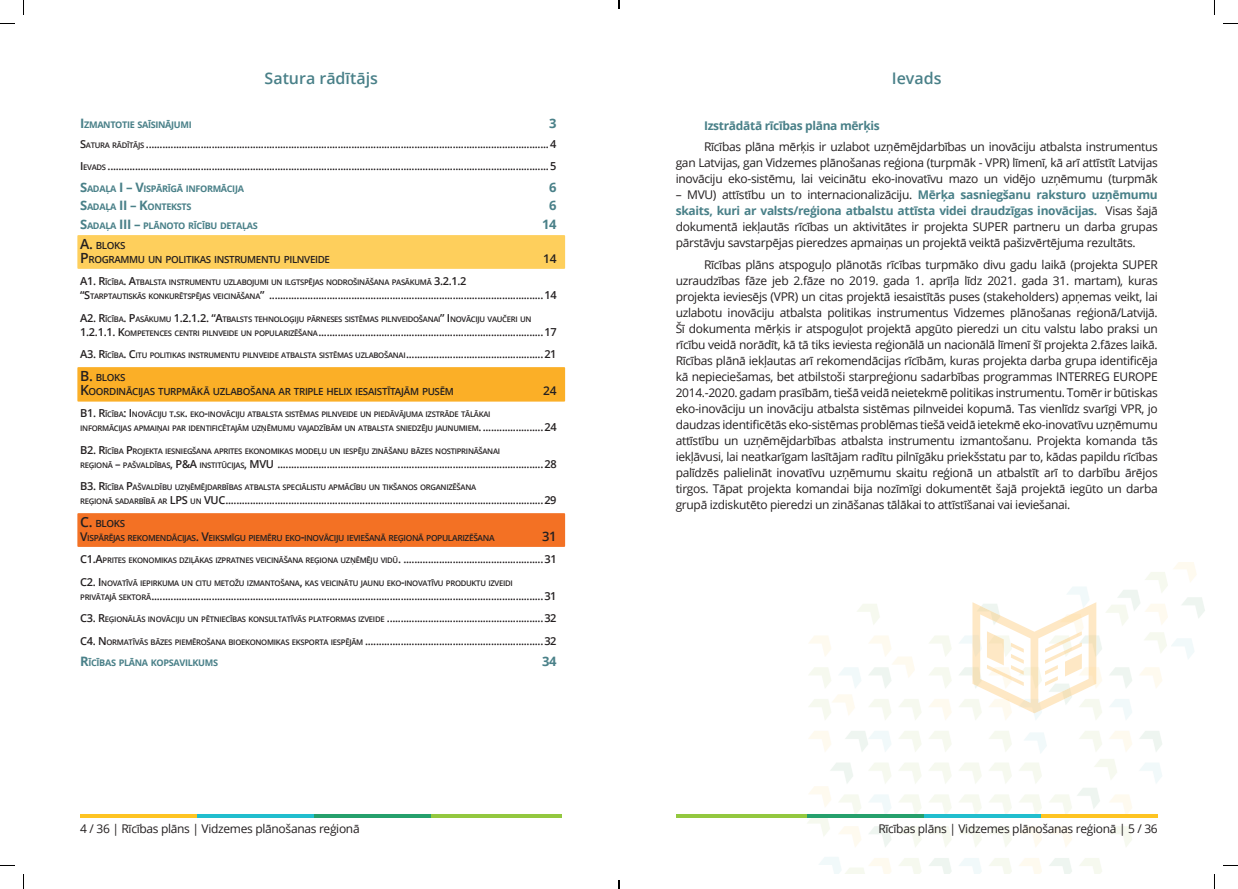
<style>
.page{position:relative;width:1238px;height:889px;background:#fff}
.page>*{position:absolute;margin:0;border:0;box-sizing:border-box;transform-origin:0 0}
.t1{font:600 16px "Open Sans";color:#498088}
.t2{font:700 13px "Open Sans";color:#498088}
.t3{font:600 13px "Open Sans";color:#231f20}
.t4{font:12px/16px "Open Sans";letter-spacing:-.025em;color:#231f20;text-align:justify}
.t5{font:700 12px "Open Sans";letter-spacing:-.025em;color:#498088}
.t6{font:600 12px "Open Sans";color:#231f20}
.t7{font:600 11px/22.5px "Open Sans";letter-spacing:-.025em;color:#231f20}
.t8{font:600 9.8px/14px "Open Sans";letter-spacing:-.035em;color:#231f20}
.t9{font:700 9.1px "Open Sans";letter-spacing:-.035em;color:#498088}
.t10{font:600 8.4px "Open Sans";letter-spacing:-.045em;color:#231f20}
.t11{font:600 7.7px/14px "Open Sans";letter-spacing:-.035em;color:#231f20}
.s1{font-size:13px}
.s2{font-size:7.7px}
.s3{font-size:14px}
.s4{font-size:11px}
.s5{font-size:12px}
.s6{font-weight:700;color:#498088}
</style>
<div class="page">
<img style="left:806px;top:562px;width:399px;height:312px">
<hr style="left:80px;top:814px;width:131px;height:3px;background:#fec422">
<hr style="left:197px;top:814px;width:131px;height:3px;background:#21bece">
<hr style="left:314px;top:814px;width:131px;height:3px;background:#25a06c">
<hr style="left:431px;top:814px;width:131px;height:3px;background:#93c83f">
<hr style="left:1027px;top:814px;width:130px;height:3px;background:#fec422">
<hr style="left:910px;top:814px;width:130px;height:3px;background:#21bece">
<hr style="left:793px;top:814px;width:130px;height:3px;background:#25a06c">
<hr style="left:675px;top:814px;width:131px;height:3px;background:#93c83f">
<div style="left:77px;top:235px;width:488px;height:34px;background:#fecf5c"></div>
<div style="left:77px;top:367px;width:488px;height:35px;background:#fbaf27"></div>
<div style="left:77px;top:513px;width:488px;height:34px;background:#f37124"></div>
<img style="left:972px;top:602px;width:124px;height:111px">
<svg style="left:0;top:23px;width:15px;height:1px"></svg>
<svg style="left:1223px;top:23px;width:15px;height:1px"></svg>
<svg style="left:0;top:865px;width:15px;height:1px"></svg>
<svg style="left:1223px;top:865px;width:15px;height:1px"></svg>
<svg style="left:23px;top:0;width:1px;height:15px"></svg>
<svg style="left:23px;top:874px;width:1px;height:15px"></svg>
<svg style="left:1214px;top:0;width:1px;height:15px"></svg>
<svg style="left:1214px;top:874px;width:1px;height:15px"></svg>
<svg style="left:618px;top:0;width:2px;height:9px"></svg>
<svg style="left:618px;top:880px;width:2px;height:9px"></svg>
<h1 class="t1" style="left:264px;top:67px;width:115px">Satura rādītājs</h1>
<p class="t9" style="left:80px;top:118px;width:113px"><span class="s1">I</span>ZMANTOTIE SAĪSINĀJUMI</p>
<p class="t2" style="left:549px;top:114px;width:9px">3</p>
<p class="t7" style="left:80px;top:132px;width:478px">S<span class="s2">ATURA RĀDĪTĀJS</span> ................................................................................................................................................... 4<br>I<span class="s2">EVADS</span> ................................................................................................................................................................. 5</p>
<p class="t9" style="left:80px;top:182px;width:165px"><span class="s1">S</span>ADAĻA <span class="s1">I – V</span>ISPĀRĪGĀ INFORMĀCIJA</p>
<p class="t2" style="left:549px;top:178px;width:9px">6</p>
<p class="t9" style="left:80px;top:201px;width:113px"><span class="s1">S</span>ADAĻA <span class="s1">II – K</span>ONTEKSTS</p>
<p class="t2" style="left:549px;top:196px;width:9px">6</p>
<p class="t9" style="left:80px;top:219px;width:179px"><span class="s1">S</span>ADAĻA <span class="s1">III –</span> PLĀNOTO RĪCĪBU DETAĻAS</p>
<p class="t2" style="left:542px;top:215px;width:16px">14</p>
<p class="t8" style="left:80px;top:238px;width:251px"><span class="s3">A.</span> BLOKS<br><span class="s3">P</span>ROGRAMMU UN POLITIKAS INSTRUMENTU PILNVEIDE</p>
<p class="t6" style="left:543px;top:250px;width:15px">14</p>
<p class="t11" style="left:80px;top:275px;width:388px"><span class="s4">A1. R</span>ĪCĪBA<span class="s4">. A</span>TBALSTA INSTRUMENTU UZLABOJUMI UN ILGTSPĒJAS NODROŠINĀŠANA PASĀKUMĀ <span class="s4">3.2.1.2</span></p>
<p class="t7" style="left:80px;top:284px;width:478px">“S<span class="s2">TARPTAUTISKĀS KONKURĒTSPĒJAS VEICINĀŠANA</span>” ....................................................................................................14</p>
<p class="t11" style="left:80px;top:312px;width:453px"><span class="s4">A2. R</span>ĪCĪBA<span class="s4">. P</span>ASĀKUMU <span class="s4">1.2.1.2. “A</span>TBALSTS TEHNOLOĢIJU PĀRNESES SISTĒMAS PILNVEIDOŠANAI<span class="s4">” I</span>NOVĀCIJU VAUČERI UN</p>
<p class="t7" style="left:80px;top:320px;width:478px">1.2.1.1. K<span class="s2">OMPETENCES CENTRI PILNVEIDE UN POPULARIZĒŠANA</span> ..................................................................................17</p>
<p class="t11" style="left:80px;top:348px;width:478px"><span class="s4">A3. R</span>ĪCĪBA<span class="s4">. C</span>ITU POLITIKAS INSTRUMENTU PILNVEIDE ATBALSTA SISTĒMAS UZLABOŠANAI <span class="s4">..................................................21</span></p>
<p class="t8" style="left:80px;top:370px;width:375px"><span class="s3">B.</span> BLOKS<br><span class="s3">K</span>OORDINĀCIJAS TURPMĀKĀ UZLABOŠANA AR TRIPLE HELIX IESAISTĪTAJĀM PUSĒM</p>
<p class="t6" style="left:543px;top:382px;width:15px">24</p>
<p class="t11" style="left:80px;top:407px;width:478px"><span class="s4">B1. R</span>ĪCĪBA<span class="s4">: I</span>NOVĀCIJU T<span class="s4">.</span>SK<span class="s4">.</span> EKO<span class="s4">-</span>INOVĀCIJU ATBALSTA SISTĒMAS PILNVEIDE UN PIEDĀVĀJUMA IZSTRĀDE TĀLĀKAI<br>INFORMĀCIJAS APMAIŅAI PAR IDENTIFICĒTAJĀM UZŅĒMUMU VAJADZĪBĀM UN ATBALSTA SNIEDZĒJU JAUNUMIEM<span class="s4">. ......................24</span></p>
<p class="t11" style="left:80px;top:444px;width:421px"><span class="s4">B2. R</span>ĪCĪBA <span class="s4">P</span>ROJEKTA IESNIEGŠANA APRITES EKONOMIKAS MODEĻU UN IESPĒJU ZINĀŠANU BĀZES NOSTIPRINĀŠANAI</p>
<p class="t7" style="left:80px;top:452px;width:478px"><span class="s2">REĢIONĀ</span> – <span class="s2">PAŠVALDĪBAS</span>, P&amp;A <span class="s2">INSTITŪCIJAS</span>, MVU .................................................................................................28</p>
<p class="t11" style="left:80px;top:480px;width:397px"><span class="s4">B3. R</span>ĪCĪBA <span class="s4">P</span>AŠVALDĪBU UZŅĒMĒJDARBĪBAS ATBALSTA SPECIĀLISTU APMĀCĪBU UN TIKŠANOS ORGANIZĒŠANA</p>
<p class="t7" style="left:80px;top:489px;width:478px"><span class="s2">REĢIONĀ SADARBĪBĀ AR</span> LPS <span class="s2">UN</span> VUC ....................................................................................................................29</p>
<p class="t8" style="left:80px;top:516px;width:46px"><span class="s3">C.</span> BLOKS</p>
<p class="t10" style="left:80px;top:532px;width:416px"><span class="s5">V</span>ISPĀRĒJAS REKOMENDĀCIJAS<span class="s5">. V</span>EIKSMĪGU PIEMĒRU EKO<span class="s5">-</span>INOVĀCIJU IEVIEŠANĀ REĢIONĀ POPULARIZĒŠANA</p>
<p class="t3" style="left:542px;top:527px;width:16px">31</p>
<p class="t11" style="left:80px;top:553px;width:478px"><span class="s4">C1.A</span>PRITES EKONOMIKAS DZIĻĀKAS IZPRATNES VEICINĀŠANA REĢIONA UZŅĒMĒJU VIDŪ<span class="s4">. ...................................................31</span></p>
<p class="t11" style="left:80px;top:576px;width:434px"><span class="s4">C2. I</span>NOVATĪVĀ IEPIRKUMA UN CITU METOŽU IZMANTOŠANA<span class="s4">,</span> KAS VEICINĀTU JAUNU EKO<span class="s4">-</span>INOVATĪVU PRODUKTU IZVEIDI</p>
<p class="t7" style="left:80px;top:584px;width:478px;text-align:justify"><span class="s2">PRIVĀTAJĀ SEKTORĀ</span> ...............................................................................................................................................31<br>C3. R<span class="s2">EĢIONĀLĀS INOVĀCIJU UN PĒTNIECĪBAS KONSULTATĪVĀS PLATFORMAS IZVEIDE</span> .........................................................32<br>C4. N<span class="s2">ORMATĪVĀS BĀZES PIEMĒROŠANA BIOEKONOMIKAS EKSPORTA IESPĒJĀM</span> .................................................................32</p>
<p class="t9" style="left:80px;top:656px;width:139px"><span class="s1">R</span>ĪCĪBAS PLĀNA KOPSAVILKUMS</p>
<p class="t2" style="left:542px;top:652px;width:16px">34</p>
<h1 class="t1" style="left:892px;top:67px;width:51px">Ievads</h1>
<p class="t5" style="left:704px;top:117px;width:177px">Izstrādātā rīcības plāna mērķis</p>
<p class="t4" style="left:675px;top:139px;width:483px;text-indent:28px">Rīcības plāna mērķis ir uzlabot uzņēmējdarbības un inovāciju atbalsta instrumentus gan Latvijas, gan Vidzemes plānošanas reģiona (turpmāk - VPR) līmenī, kā arī attīstīt Latvijas inovāciju eko-sistēmu, lai veicinātu eko-inovatīvu mazo un vidējo uzņēmumu (turpmāk</p>
<p class="t4" style="left:675px;top:187px;width:483px">– MVU) attīstību un to internacionalizāciju. <span class="s6">Mērķa sasniegšanu raksturo uzņēmumu skaits, kuri ar valsts/reģiona atbalstu attīsta videi draudzīgas inovācijas.</span> Visas šajā dokumentā iekļautās rīcības un aktivitātes ir projekta SUPER partneru un darba grupas pārstāvju savstarpējas pieredzes apmaiņas un projektā veiktā pašizvērtējuma rezultāts.</p>
<p class="t4" style="left:675px;top:256px;width:483px;text-indent:28px">Rīcības plāns atspoguļo plānotās rīcības turpmāko divu gadu laikā (projekta SUPER uzraudzības fāze jeb 2.fāze no 2019. gada 1. aprīļa līdz 2021. gada 31. martam), kuras projekta ieviesējs (VPR) un citas projektā iesaistītās puses (stakeholders) apņemas veikt, lai uzlabotu inovāciju atbalsta politikas instrumentus Vidzemes plānošanas reģionā/Latvijā.<br>Šī dokumenta mērķis ir atspoguļot projektā apgūto pieredzi un citu valstu labo praksi un rīcību veidā norādīt, kā tā tiks ieviesta reģionālā un nacionālā līmenī šī projekta 2.fāzes laikā.<br>Rīcības plānā iekļautas arī rekomendācijas rīcībām, kuras projekta darba grupa identificēja kā nepieciešamas, bet atbilstoši starpreģionu sadarbības programmas INTERREG EUROPE 2014.-2020. gadam prasībām, tiešā veidā neietekmē politikas instrumentu. Tomēr ir būtiskas eko-inovāciju un inovāciju atbalsta sistēmas pilnveidei kopumā. Tas vienlīdz svarīgi VPR, jo daudzas identificētās eko-sistēmas problēmas tiešā veidā ietekmē eko-inovatīvu uzņēmumu attīstību un uzņēmējdarbības atbalsta instrumentu izmantošanu. Projekta komanda tās iekļāvusi, lai neatkarīgam lasītājam radītu pilnīgāku priekšstatu par to, kādas papildu rīcības palīdzēs palielināt inovatīvu uzņēmumu skaitu reģionā un atbalstīt arī to darbību ārējos tirgos. Tāpat projekta komandai bija nozīmīgi dokumentēt šajā projektā iegūto un darba grupā izdiskutēto pieredzi un zināšanas tālākai to attīstīšanai vai ieviešanai.</p>
<p class="t4" style="left:80px;top:820px;width:281px">4 / 36 | Rīcības plāns | Vidzemes plānošanas reģionā</p>
<p class="t4" style="left:878px;top:820px;width:281px">Rīcības plāns | Vidzemes plānošanas reģionā | 5 / 36</p>
</div>
